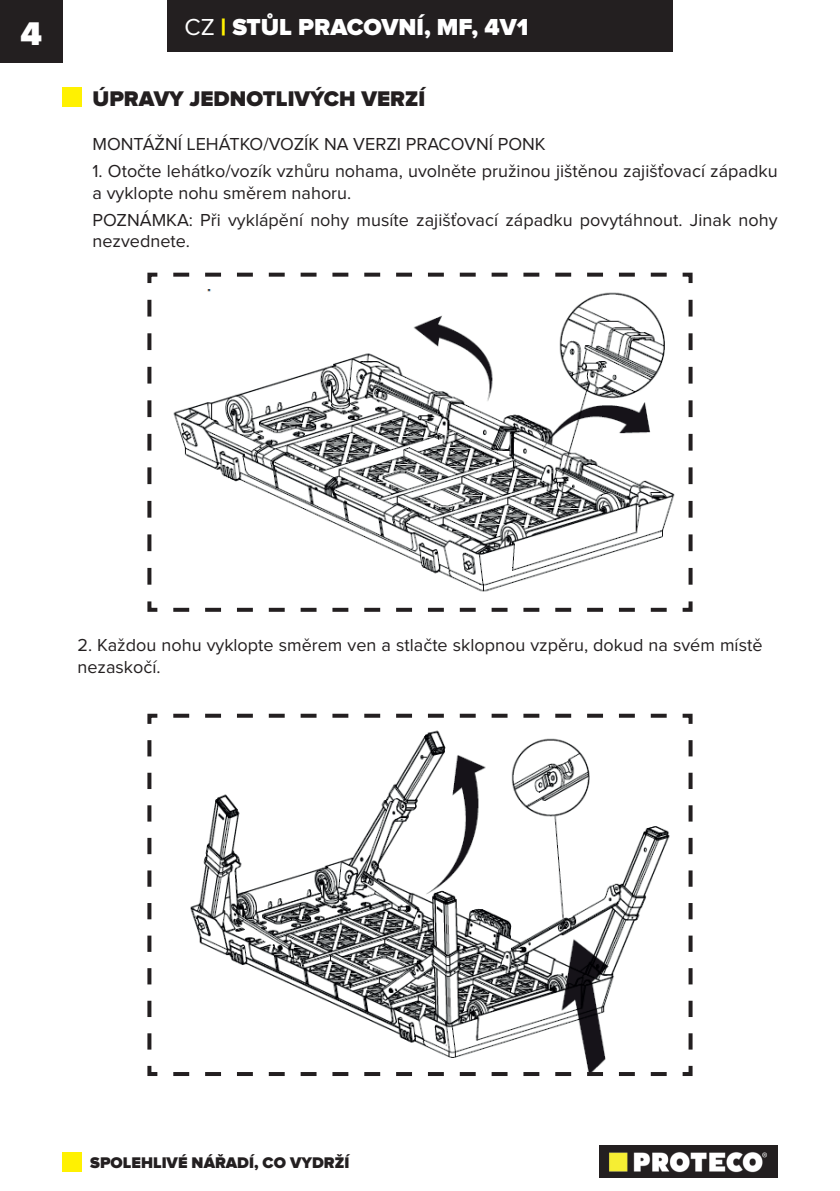
<style>
.page{position:relative;width:840px;height:1191px;background:#fff}
.page>*{position:absolute;margin:0;border:0;box-sizing:border-box;transform-origin:0 0}
.t1{font:900 34px "Proxima Nova";color:#fff}
.t2{font:900 24px "Proxima Nova";color:#fff}
.t3{font:900 22px "Proxima Nova";color:#231f20}
.t4{font:18px/21.6px "Proxima Nova";color:#231f20}
.t5{font:900 16px "Proxima Nova";color:#231f20}
.s1{font-weight:400}
.s2{color:#fff101}
</style>
<div class="page">
<div style="left:0;top:0;width:62px;height:62px;background:#231f20"></div>
<img style="left:599px;top:1145px;width:178px;height:33px">
<div style="left:62px;top:1152px;width:20px;height:19px;background:#fff101"></div>
<div style="left:167px;top:0;width:505px;height:51px;background:#231f20"></div>
<div style="left:62px;top:87px;width:20px;height:20px;background:#fff101"></div>
<svg style="left:147px;top:272px;width:546px;height:340px"></svg>
<svg style="left:147px;top:713px;width:546px;height:363px"></svg>
<h1 class="t1" style="left:20px;top:14px;width:23px">4</h1>
<h2 class="t2" style="left:184px;top:13px;width:345px"><span class="s1">CZ</span> <span class="s2">|</span> STŮL PRACOVNÍ, MF, 4V1</h2>
<p class="t3" style="left:92px;top:86px;width:334px">ÚPRAVY JEDNOTLIVÝCH VERZÍ</p>
<p class="t4" style="left:92px;top:134px;width:454px">MONTÁŽNÍ LEHÁTKO/VOZÍK NA VERZI PRACOVNÍ PONK</p>
<p class="t4" style="left:92px;top:161px;width:686px">1. Otočte lehátko/vozík vzhůru nohama, uvolněte pružinou jištěnou zajišťovací západku a vyklopte nohu směrem nahoru.</p>
<p class="t4" style="left:92px;top:210px;width:686px">POZNÁMKA: Při vyklápění nohy musíte zajišťovací západku povytáhnout. Jinak nohy nezvednete.</p>
<p class="t4" style="left:77px;top:635px;width:686px">2. Každou nohu vyklopte směrem ven a stlačte sklopnou vzpěru, dokud na svém místě nezaskočí.</p>
<p class="t5" style="left:90px;top:1153px;width:260px">SPOLEHLIVÉ NÁŘADÍ, CO VYDRŽÍ</p>
</div>
